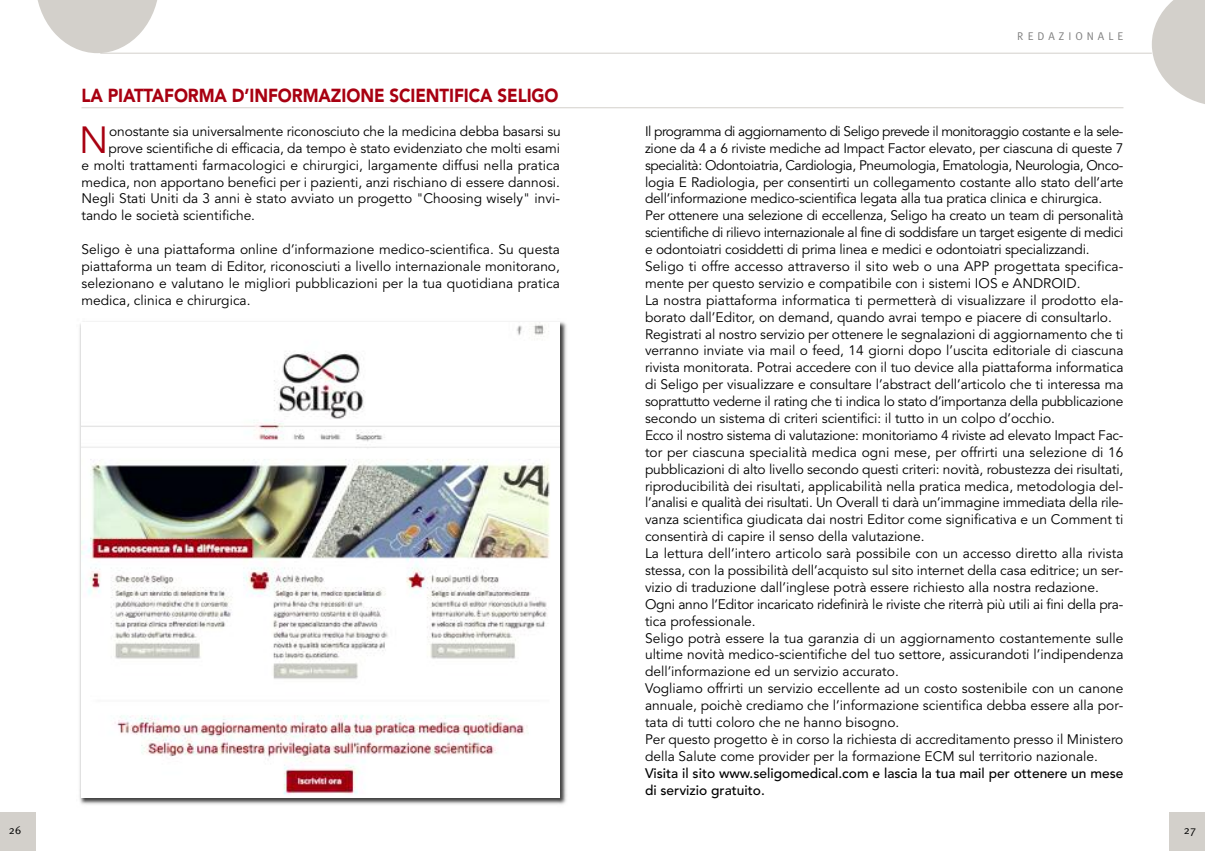
<style>
.page{position:relative;width:1205px;height:851px;background:#fff}
.page>*{position:absolute;margin:0;border:0;box-sizing:border-box;transform-origin:0 0}
.t1{font:37.5px "Avenir";color:#a80011}
.t2{font:900 18.75px "Avenir";letter-spacing:-.005em;color:#a80011;scale:.9 1}
.t3{font:13.75px/16.9px "Avenir";letter-spacing:-.005em;color:#000}
.t4{font:500 13.75px/16.9px "Avenir";color:#000}
.t5{font:11.25px "Meta";letter-spacing:.355em;color:#808080}
.t6{font:11.25px "Meta";color:#000}
</style>
<div class="page">
<div style="left:1169px;top:812px;width:36px;height:38px;background:#d3d0cb"></div>
<svg style="left:1152px;top:0;width:53px;height:104px"></svg>
<div style="left:0;top:812px;width:35px;height:38px;background:#d3d0cb"></div>
<hr style="left:100px;top:53px;width:1052px;height:1px;background:#d3d0cb">
<svg style="left:37px;top:0;width:122px;height:53px"></svg>
<hr style="left:81px;top:107px;width:1042px;height:1px;background:#d3d0cb">
<img style="left:79px;top:321px;width:488px;height:484px">
<img style="left:81px;top:322px;width:479px;height:475px">
<h2 class="t2" style="left:82px;top:88px;width:532px">LA PIATTAFORMA D’INFORMAZIONE SCIENTIFICA SELIGO</h2>
<h1 class="t1" style="left:79px;top:124px;width:31px">N</h1>
<p class="t3" style="left:109px;top:124px;width:453px">onostante sia universalmente riconosciuto che la medicina debba basarsi su</p>
<p class="t3" style="left:108px;top:141px;width:453px">prove scientifiche di efficacia, da tempo è stato evidenziato che molti esami</p>
<p class="t3" style="left:81px;top:158px;width:480px">e molti trattamenti farmacologici e chirurgici, largamente diffusi nella pratica</p>
<p class="t3" style="left:81px;top:174px;width:480px">medica, non apportano benefici per i pazienti, anzi rischiano di essere dannosi.</p>
<p class="t3" style="left:81px;top:191px;width:480px">Negli Stati Uniti da 3 anni è stato avviato un progetto "Choosing wisely" invi-</p>
<p class="t3" style="left:81px;top:208px;width:175px">tando le società scientifiche.</p>
<p class="t3" style="left:81px;top:242px;width:480px;text-align:justify">Seligo è una piattaforma online d’informazione medico-scientifica. Su questa piattaforma un team di Editor, riconosciuti a livello internazionale monitorano, selezionano e valutano le migliori pubblicazioni per la tua quotidiana pratica medica, clinica e chirurgica.</p>
<p class="t6" style="left:9px;top:823px;width:14px">26</p>
<p class="t5" style="left:1017px;top:29px;width:108px">REDAZIONALE</p>
<p class="t3" style="left:645px;top:124px;width:480px">Il programma di aggiornamento di Seligo prevede il monitoraggio costante e la sele&shy;zione da 4 a 6 riviste mediche ad Impact Factor elevato, per ciascuna di queste 7 specialità: Odontoiatria, Cardiologia, Pneumologia, Ematologia, Neurologia, Onco&shy;logia E Radiologia, per consentirti un collegamento costante allo stato dell’arte dell’informazione medico-scientifica legata alla tua pratica clinica e chirurgica.<br>Per ottenere una selezione di eccellenza, Seligo ha creato un team di personalità scientifiche di rilievo internazionale al fine di soddisfare un target esigente di medici e odontoiatri cosiddetti di prima linea e medici e odontoiatri specializzandi.<br>Seligo ti offre accesso attraverso il sito web o una APP progettata specifica&shy;mente per questo servizio e compatibile con i sistemi IOS e ANDROID.<br>La nostra piattaforma informatica ti permetterà di visualizzare il prodotto ela&shy;borato dall’Editor, on demand, quando avrai tempo e piacere di consultarlo.<br>Registrati al nostro servizio per ottenere le segnalazioni di aggiornamento che ti verranno inviate via mail o feed, 14 giorni dopo l’uscita editoriale di ciascuna rivista monitorata. Potrai accedere con il tuo device alla piattaforma informatica di Seligo per visualizzare e consultare l’abstract dell’articolo che ti interessa ma soprattutto vederne il rating che ti indica lo stato d’importanza della pubblicazione secondo un sistema di criteri scientifici: il tutto in un colpo d’occhio.<br>Ecco il nostro sistema di valutazione: monitoriamo 4 riviste ad elevato Impact Fac&shy;tor per ciascuna specialità medica ogni mese, per offrirti una selezione di 16 pubblicazioni di alto livello secondo questi criteri: novità, robustezza dei risultati, riproducibilità dei risultati, applicabilità nella pratica medica, metodologia del&shy;l’analisi e qualità dei risultati. Un Overall ti darà un’immagine immediata della rile&shy;vanza scientifica giudicata dai nostri Editor come significativa e un Comment ti consentirà di capire il senso della valutazione.<br>La lettura dell’intero articolo sarà possibile con un accesso diretto alla rivista stessa, con la possibilità dell’acquisto sul sito internet della casa editrice; un ser&shy;vizio di traduzione dall’inglese potrà essere richiesto alla nostra redazione.<br>Ogni anno l’Editor incaricato ridefinirà le riviste che riterrà più utili ai fini della pra&shy;tica professionale.<br>Seligo potrà essere la tua garanzia di un aggiornamento costantemente sulle ultime novità medico-scientifiche del tuo settore, assicurandoti l’indipendenza dell’informazione ed un servizio accurato.<br>Vogliamo offrirti un servizio eccellente ad un costo sostenibile con un canone annuale, poichè crediamo che l’informazione scientifica debba essere alla por&shy;tata di tutti coloro che ne hanno bisogno.<br>Per questo progetto è in corso la richiesta di accreditamento presso il Ministero della Salute come provider per la formazione ECM sul territorio nazionale.</p>
<p class="t4" style="left:645px;top:765px;width:480px">Visita il sito www.seligomedical.com e lascia la tua mail per ottenere un mese di servizio gratuito.</p>
<p class="t6" style="left:1184px;top:823px;width:14px">27</p>
</div>
